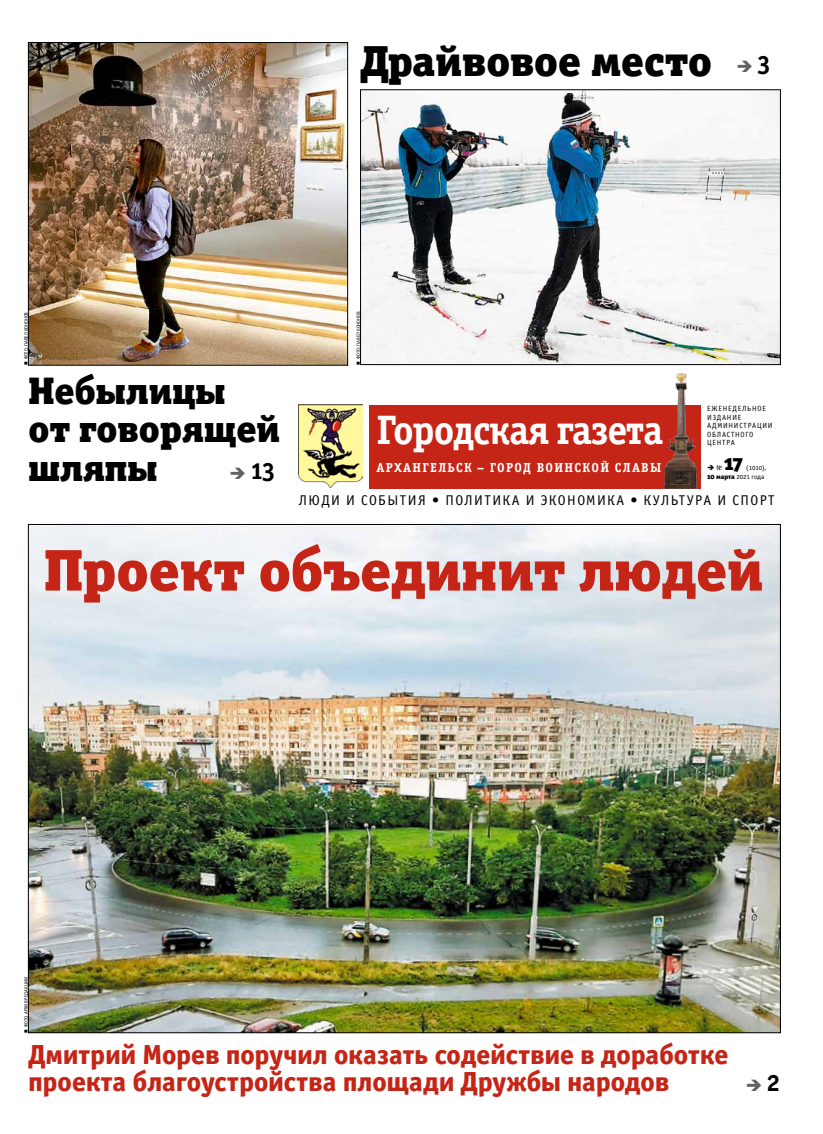
<style>
.page{position:relative;width:823px;height:1134px;background:#fff}
.page>*{position:absolute;margin:0;border:0;box-sizing:border-box;transform-origin:0 0}
.t1{font:59px "Officina Serif Black OSC";color:#c52516}
.t2{font:43.5px "Officina Serif Black OSC";color:#000}
.t3{font:41.2px "Officina Serif Bold C";letter-spacing:-.03em;color:#fff}
.t4{font:38.4px/38.4px "Officina Serif Black OSC";color:#000}
.t5{font:27.6px/27.6px "Officina Sans Extra Bold C";letter-spacing:.005em;color:#c52516}
.t6{font:26.2px "Officina Serif Bold OSC";color:#000}
.t7{font:19.9px "Officina Sans Black OSC";color:#000}
.t8{font:14.2px "Officina Sans Book C";letter-spacing:.1em;color:#000}
.t9{font:13.2px "Officina Serif Bold C";letter-spacing:.1em;color:#fff}
.t10{font:7.5px/8.5px "Officina Sans Book C";letter-spacing:.1em;color:#000}
.t11{font:6.9px/9.3px "Officina Sans Book OSC";letter-spacing:-.035em;color:#000;text-align:right}
.t12{font:5px "Officina Sans Book OSC";color:#000}
.s1{font-family:"Officina Serif Bold OSC";font-size:26.2px}
.s2{font-family:"Officina Sans Black OSC"}
</style>
<div class="page">
<div style="left:368px;top:405px;width:332px;height:83px;background:#c52516"></div>
<img style="left:298px;top:405px;width:64px;height:82px">
<img style="left:663px;top:372px;width:34px;height:116px">
<img style="left:362px;top:92px;width:416px;height:271px">
<div style="left:360px;top:90px;width:420px;height:275px;border:1px solid #000"></div>
<img style="left:30px;top:44px;width:315px;height:319px">
<div style="left:28px;top:42px;width:319px;height:323px;border:1px solid #000"></div>
<img style="left:30px;top:526px;width:748px;height:505px">
<h2 class="t2" style="left:360px;top:34px;width:412px">Драйвовое место <span class="s1">3</span></h2>
<p class="t12" style="left:23px;top:359px;width:49px;rotate:-90deg">фото: павел кононов</p>
<h3 class="t4" style="left:28px;top:371px;width:253px">Небылицы<br>от говорящей шляпы</h3>
<p class="t6" style="left:250px;top:455px;width:27px">13</p>
<p class="t12" style="left:355px;top:359px;width:49px;rotate:-90deg">фото: павел кононов</p>
<p class="t10" style="left:706px;top:404px;width:67px">еженедельное издание администрации областного центра</p>
<h3 class="t3" style="left:376px;top:406px;width:288px">Городская газета</h3>
<p class="t9" style="left:376px;top:460px;width:286px">Архангельск – город воинской славы</p>
<p class="t11" style="left:716px;top:463px;width:7px">№</p>
<p class="t7" style="left:723px;top:451px;width:20px">17</p>
<p class="t11" style="left:706px;top:463px;width:60px">(1010),<br><span class="s2">10 марта</span> 2021 года</p>
<p class="t8" style="left:299px;top:492px;width:477px">люди и события • Политика и экономика • культура и спорт</p>
<h1 class="t1" style="left:44px;top:533px;width:720px">Проект объединит людей</h1>
<p class="t12" style="left:23px;top:1027px;width:51px;rotate:-90deg">фото: архив редакции</p>
<p class="t5" style="left:28px;top:1040px;width:701px">Дмитрий Морев поручил оказать содействие в доработке проекта благоустройства площади Дружбы народов</p>
<p class="t6" style="left:765px;top:1068px;width:16px">2</p>
</div>
